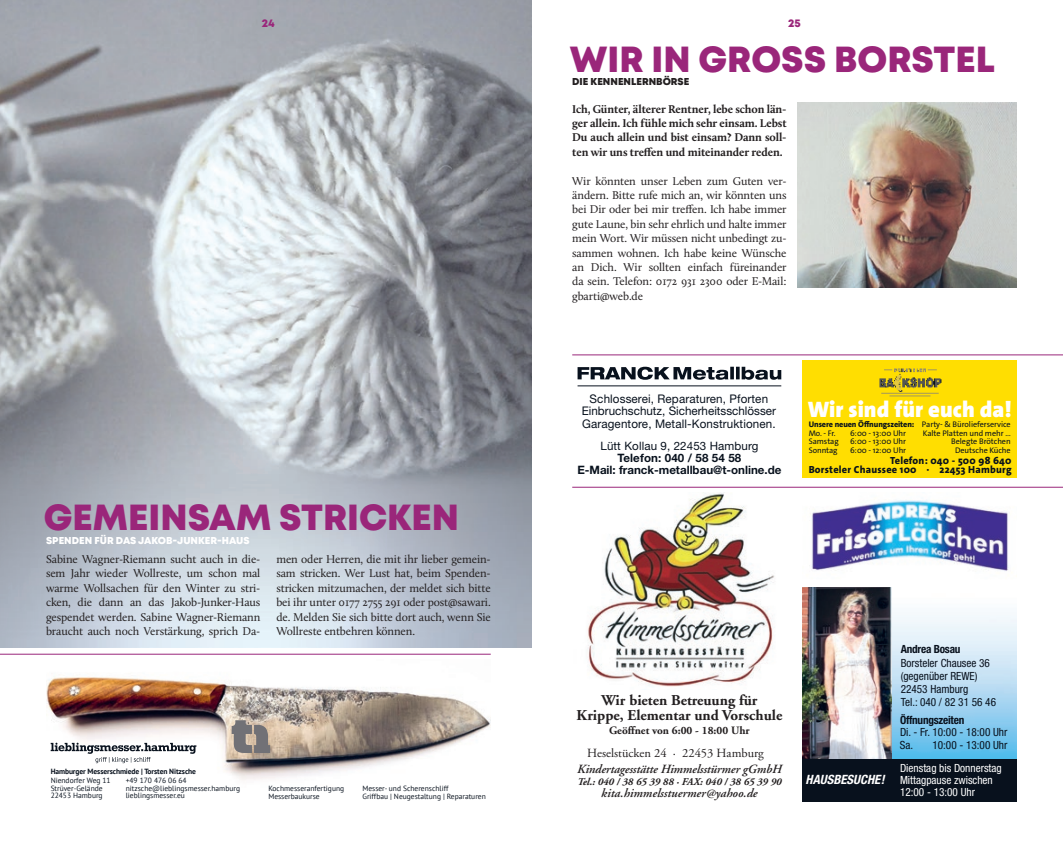
<style>
.page{position:relative;width:1063px;height:851px;background:#fff}
.page>*{position:absolute;margin:0;border:0;box-sizing:border-box;transform-origin:0 0}
.t1{font:800 36.25px "Mont";color:#9a267a}
.t2{font:900 22.5px "The Sans C2 s";letter-spacing:.005em;color:#fff}
.t3{font:700 15px/14.4px "Adobe Garamond";color:#231f20;text-align:center}
.t4{font:italic 700 condensed 12.75px "Helvetica Neue LT";color:#fff}
.t5{font:italic 600 12.5px "Adobe Garamond";letter-spacing:-.01em;color:#231f20}
.t6{font:12.5px "Adobe Garamond";color:#231f20}
.t7{font:11.88px/12.5px "Helvetica Neue LT";letter-spacing:.01em;color:#08111d;text-align:center}
.GBB_20_00_CALL_TEXT{font:11.62px/14.4px "Calluna";letter-spacing:-.01em;color:#231f20;text-align:justify}
.GBB_20_00_CALL_TEXT-2{font:700 11.62px/14.4px "Calluna";letter-spacing:-.01em;color:#231f20;text-align:justify}
.t8{font:700 11.5px/12px "Helvetica Neue LT";color:#08111d;text-align:center}
.t9{font:condensed 11.25px/13.2px "Helvetica Neue LT";color:#08111d}
.t10{font:condensed 11.25px/11.9px "Helvetica Neue LT";color:#fff}
.t11{font:700 11.25px "Adobe Garamond";color:#231f20}
.t12{font:800 11.25px "Mont";color:#9a267a}
.t13{font:italic 700 10.38px "Adobe Garamond";color:#231f20}
.t14{font:800 10.25px/9.8px "The Sans C2 s";letter-spacing:.02em;color:#08111d;text-align:right}
.t15{font:800 10px "Mont";color:#fff}
.t16{font:800 10px "Mont";color:#231f20}
.t17{font:8.12px/8.5px "The Sans C2 s";letter-spacing:-.005em;color:#08111d;text-align:right}
.t18{font:800 8.12px/8.4px "The Sans C2 s";letter-spacing:-.01em;color:#08111d}
.t19{font:7.5px/7.5px "PT Sans";color:#08111d}
.t20{font:700 7.5px "PT Sans";letter-spacing:-.01em;color:#08111d}
.s1{font-weight:400}
.s2{font-weight:700}
</style>
<div class="page">
<img style="left:0;top:0;width:531px;height:647px">
<img style="left:588px;top:493px;width:187px;height:194px">
<img style="left:811px;top:500px;width:206px;height:258px">
<img style="left:803px;top:587px;width:88px;height:171px">
<div style="left:803px;top:758px;width:214px;height:43px;background:#08111d"></div>
<hr style="left:572px;top:487px;width:491px;height:1px;background:#9a267a">
<hr style="left:0;top:653px;width:491px;height:1px;background:#9a267a">
<hr style="left:572px;top:354px;width:491px;height:1px;background:#9a267a">
<svg style="left:578px;top:366px;width:203px;height:14px"></svg>
<hr style="left:578px;top:385px;width:203px;height:1px;background:#08111d">
<div style="left:803px;top:360px;width:214px;height:117px;background:#ffde01"></div>
<img style="left:879px;top:368px;width:63px;height:29px">
<img style="left:46px;top:677px;width:445px;height:103px">
<svg style="left:51px;top:742px;width:145px;height:21px"></svg>
<svg style="left:232px;top:720px;width:38px;height:32px"></svg>
<img style="left:797px;top:103px;width:220px;height:184px">
<p class="t12" style="left:262px;top:16px;width:14px">24</p>
<p class="t12" style="left:788px;top:16px;width:14px">25</p>
<p class="t1" style="left:570px;top:35px;width:427px">WIR IN GROSS BORSTEL</p>
<p class="t16" style="left:572px;top:75px;width:119px">DIE KENNENLERNBÖRSE</p>
<p class="GBB_20_00_CALL_TEXT-2" style="left:572px;top:101px;width:216px">Ich, Günter, älterer Rentner, lebe schon län&shy;ger allein. Ich fühle mich sehr einsam. Lebst Du auch allein und bist einsam? Dann soll&shy;ten wir uns treffen und miteinander reden.</p>
<p class="GBB_20_00_CALL_TEXT" style="left:572px;top:173px;width:216px">Wir könnten unser Leben zum Guten ver&shy;ändern. Bitte rufe mich an, wir könnten uns bei Dir oder bei mir treffen. Ich habe immer gute Laune, bin sehr ehrlich und halte immer mein Wort. Wir müssen nicht unbedingt zu&shy;sammen wohnen. Ich habe keine Wünsche an Dich. Wir sollten einfach füreinander da sein. Telefon: 0172 931 2300 oder E-Mail: gbarti@web.de</p>
<p class="t1" style="left:44px;top:493px;width:417px">GEMEINSAM STRICKEN</p>
<p class="t15" style="left:46px;top:533px;width:205px">SPENDEN FÜR DAS JAKOB-JUNKER-HAUS</p>
<p class="GBB_20_00_CALL_TEXT" style="left:46px;top:551px;width:216px">Sabine Wagner-Riemann sucht auch in die&shy;sem Jahr wieder Wollreste, um schon mal warme Wollsachen für den Winter zu stri&shy;cken, die dann an das Jakob-Junker-Haus gespendet werden. Sabine Wagner-Riemann braucht auch noch Verstärkung, sprich Da-</p>
<p class="GBB_20_00_CALL_TEXT" style="left:276px;top:551px;width:216px">men oder Herren, die mit ihr lieber gemein&shy;sam stricken. Wer Lust hat, beim Spenden&shy;stricken mitzumachen, der meldet sich bitte bei ihr unter 0177 2755 291 oder post@sawari. de. Melden Sie sich bitte dort auch, wenn Sie Wollreste entbehren können.</p>
<p class="t20" style="left:51px;top:765px;width:147px">Hamburger Messerschmiede | Torsten Nitzsche</p>
<p class="t19" style="left:51px;top:776px;width:61px">Niendorfer Weg 11<br>Strüver-Gelände<br>22453 Hamburg</p>
<p class="t19" style="left:126px;top:776px;width:116px">+49 170 476 06 64 nitzsche@lieblingsmesser.hamburg lieblingsmesser.eu</p>
<p class="t19" style="left:268px;top:784px;width:77px">Kochmesseranfertigung<br>Messerbaukurse</p>
<p class="t19" style="left:362px;top:784px;width:125px">Messer- und Scherenschliff<br>Griffbau | Neugestaltung | Reparaturen</p>
<p class="t7" style="left:582px;top:392px;width:196px">Schlosserei, Reparaturen, Pforten<br>Einbruchschutz, Sicherheitsschlösser<br>Garagentore, Metall-Konstruktionen.</p>
<p class="t8" style="left:577px;top:439px;width:206px"><span class="s1">Lütt Kollau 9, 22453 Hamburg<br></span>Telefon: 040 / 58 54 58<br>E-Mail: franck-metallbau@t-online.de</p>
<p class="t2" style="left:808px;top:395px;width:206px">Wir sind für euch da!</p>
<p class="t18" style="left:809px;top:420px;width:107px">Unsere neuen Öffnungszeiten:<br><span class="s1">Mo. - Fr.</span></p>
<p class="t17" style="left:922px;top:420px;width:90px">Party- &amp; Bürolieferservice<br>Kalte Platten und mehr …<br>Belegte Brötchen<br>Deutsche Küche</p>
<p class="t17" style="left:850px;top:428px;width:58px">6:00 - 13:00 Uhr</p>
<p class="t17" style="left:809px;top:437px;width:32px">Samstag</p>
<p class="t17" style="left:850px;top:437px;width:58px">6:00 - 13:00 Uhr</p>
<p class="t17" style="left:809px;top:445px;width:30px">Sonntag</p>
<p class="t17" style="left:850px;top:445px;width:58px">6:00 - 12:00 Uhr</p>
<p class="t14" style="left:809px;top:455px;width:204px">Telefon: 040 - 500 98 640<br>Borsteler Chaussee 100 · 22453 Hamburg</p>
<p class="t3" style="left:577px;top:693px;width:207px">Wir bieten Betreuung für<br>Krippe, Elementar und Vorschule</p>
<p class="t11" style="left:609px;top:724px;width:142px">Geöffnet von 6:00 - 18:00 Uhr</p>
<p class="t6" style="left:587px;top:746px;width:178px">Heselstücken 24 · 22453 Hamburg</p>
<p class="t5" style="left:577px;top:761px;width:206px">Kindertagesstätte Himmelsstürmer gGmbH</p>
<p class="t13" style="left:577px;top:775px;width:206px">Tel.: 040 / 38 65 39 88 · FAX: 040 / 38 65 39 90</p>
<p class="t5" style="left:601px;top:785px;width:158px">kita.himmelsstuermer@yahoo.de</p>
<p class="t9" style="left:901px;top:642px;width:97px"><span class="s2">Andrea Bosau<br></span>Borsteler Chausee 36 (gegenüber REWE)<br>22453 Hamburg<br>Tel.: 040 / 82 31 56 46</p>
<p class="t9" style="left:900px;top:713px;width:109px;line-height:12.5px"><span class="s2">Öffnungszeiten<br></span>Di. - Fr. 10:00 - 18:00 Uhr<br>Sa. 10:00 - 13:00 Uhr</p>
<p class="t4" style="left:806px;top:771px;width:81px">HAUSBESUCHE!</p>
<p class="t10" style="left:900px;top:761px;width:103px">Dienstag bis Donnerstag<br>Mittagpause zwischen<br>12:00 - 13:00 Uhr</p>
</div>
